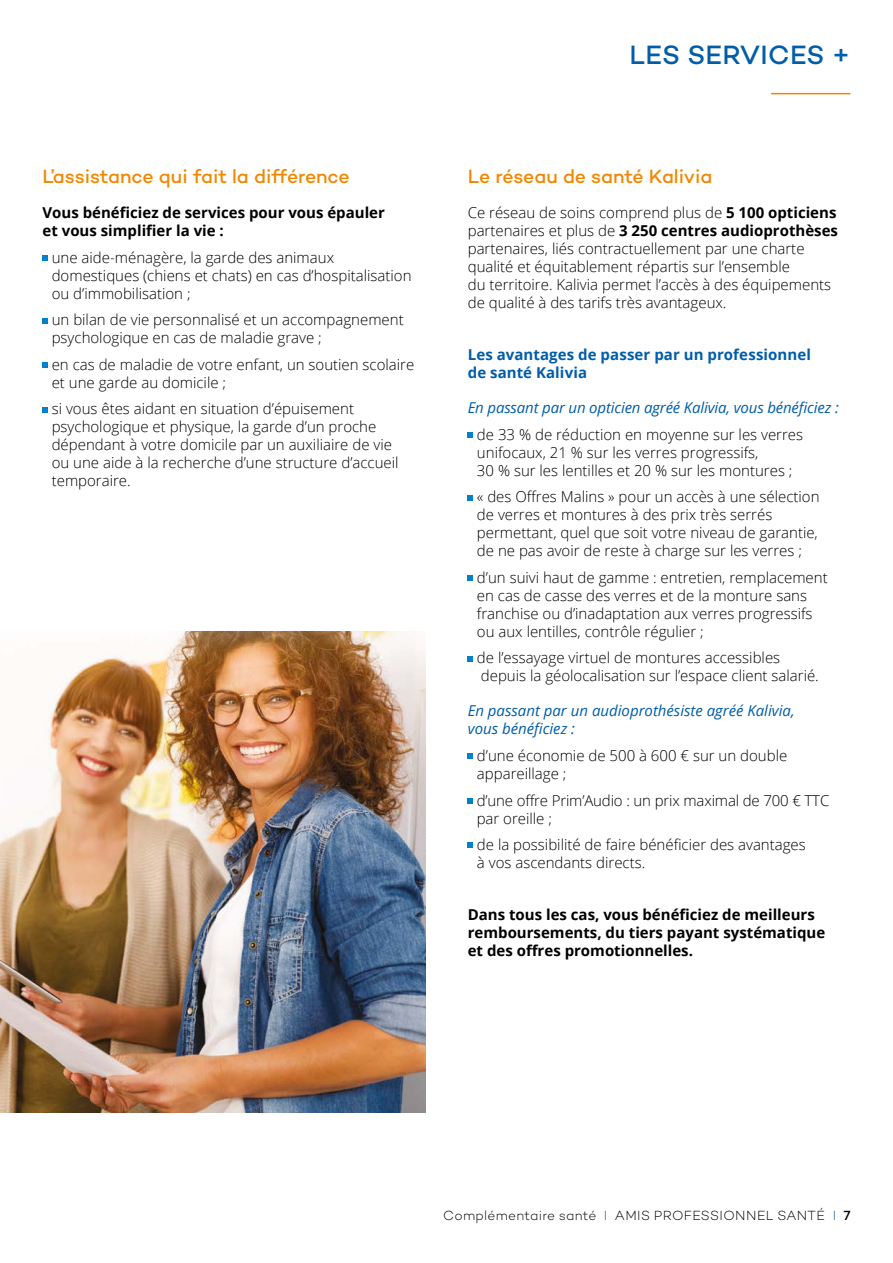
<style>
.page{position:relative;width:893px;height:1263px;background:#fff}
.page>*{position:absolute;margin:0;border:0;box-sizing:border-box;transform-origin:0 0}
.t1{font:500 27px "Campton";letter-spacing:.005em;color:#005da9}
.t2{font:500 19.5px "Campton";letter-spacing:-.005em;color:#f18700}
.t3{font:300 15px/18px "Open Sans";color:#000}
.t4{font:700 15px/18px "Open Sans";color:#000}
.t5{font:italic 15px/18px "Open Sans";color:#005da9}
.t6{font:700 15px/18px "Open Sans";letter-spacing:.005em;color:#005da9}
.t7{font:300 13.5px "Campton";letter-spacing:.025em;color:#000}
.s1{font-weight:700}
.s2{color:#005da9}
.s3{font-weight:500}
</style>
<div class="page">
<hr style="left:771px;top:93px;width:79px;height:1px;background:#f18700">
<svg style="left:43px;top:255px;width:5px;height:6px"></svg>
<svg style="left:43px;top:318px;width:5px;height:5px"></svg>
<svg style="left:43px;top:362px;width:5px;height:6px"></svg>
<svg style="left:43px;top:407px;width:5px;height:5px"></svg>
<svg style="left:468px;top:432px;width:5px;height:6px"></svg>
<svg style="left:468px;top:495px;width:5px;height:5px"></svg>
<svg style="left:468px;top:575px;width:5px;height:6px"></svg>
<svg style="left:468px;top:656px;width:5px;height:5px"></svg>
<svg style="left:468px;top:753px;width:5px;height:6px"></svg>
<svg style="left:468px;top:798px;width:5px;height:5px"></svg>
<svg style="left:468px;top:842px;width:5px;height:6px"></svg>
<img style="left:0;top:631px;width:425px;height:482px">
<h2 class="t2" style="left:43px;top:164px;width:309px">L’assistance qui fait la différence</h2>
<p class="t4" style="left:43px;top:204px;width:344px">Vous bénéficiez de services pour vous épauler et vous simplifier la vie :</p>
<p class="t3" style="left:52px;top:248px;width:361px">une aide-ménagère, la garde des animaux domestiques (chiens et chats) en cas d’hospitalisation ou d’immobilisation ;</p>
<p class="t3" style="left:52px;top:311px;width:353px">un bilan de vie personnalisé et un accompagnement psychologique en cas de maladie grave ;</p>
<p class="t3" style="left:52px;top:355px;width:364px">en cas de maladie de votre enfant, un soutien scolaire et une garde au domicile ;</p>
<p class="t3" style="left:52px;top:400px;width:348px">si vous êtes aidant en situation d’épuisement psychologique et physique, la garde d’un proche dépendant à votre domicile par un auxiliaire de vie ou une aide à la recherche d’une structure d’accueil temporaire.</p>
<h1 class="t1" style="left:629px;top:38px;width:222px">LES SERVICES +</h1>
<h2 class="t2" style="left:468px;top:164px;width:246px">Le réseau de santé Kalivia</h2>
<p class="t3" style="left:468px;top:204px;width:372px">Ce réseau de soins comprend plus de <span class="s1">5 100 opticiens </span>partenaires et plus de <span class="s1">3 250 centres audioprothèses </span>partenaires, liés contractuellement par une charte qualité et équitablement répartis sur l’ensemble<br>du territoire. Kalivia permet l’accès à des équipements de qualité à des tarifs très avantageux.</p>
<p class="t6" style="left:468px;top:346px;width:345px">Les avantages de passer par un professionnel de santé Kalivia</p>
<p class="t5" style="left:468px;top:399px;width:373px">En passant par un opticien agréé Kalivia, vous bénéficiez :</p>
<p class="t3" style="left:477px;top:425px;width:328px">de 33 % de réduction en moyenne sur les verres unifocaux, 21 % sur les verres progressifs,<br>30 % sur les lentilles et 20 % sur les montures ;</p>
<p class="t3" style="left:477px;top:488px;width:344px">« des Offres Malins » pour un accès à une sélection de verres et montures à des prix très serrés permettant, quel que soit votre niveau de garantie, de ne pas avoir de reste à charge sur les verres ;</p>
<p class="t3" style="left:477px;top:568px;width:352px">d’un suivi haut de gamme : entretien, remplacement en cas de casse des verres et de la monture sans franchise ou d’inadaptation aux verres progressifs ou aux lentilles, contrôle régulier ;</p>
<p class="t3" style="left:477px;top:649px;width:343px">de l’essayage virtuel de montures accessibles depuis la géolocalisation sur l’espace client salarié.</p>
<p class="t5" style="left:468px;top:702px;width:328px">En passant par un audioprothésiste agréé Kalivia, vous bénéficiez :</p>
<p class="t3" style="left:477px;top:746px;width:312px">d’une économie de 500 à 600 € sur un double appareillage ;</p>
<p class="t3" style="left:477px;top:791px;width:354px">d’une offre Prim’Audio : un prix maximal de 700 € TTC par oreille ;</p>
<p class="t3" style="left:477px;top:835px;width:330px">de la possibilité de faire bénéficier des avantages à vos ascendants directs.</p>
<p class="t4" style="left:468px;top:905px;width:359px">Dans tous les cas, vous bénéficiez de meilleurs remboursements, du tiers payant systématique et des offres promotionnelles.</p>
<p class="t7" style="left:443px;top:1207px;width:409px">Complémentaire santé <span class="s2">I</span> AMIS PROFESSIONNEL SANTÉ <span class="s2">I</span> <span class="s3">7</span></p>
</div>
